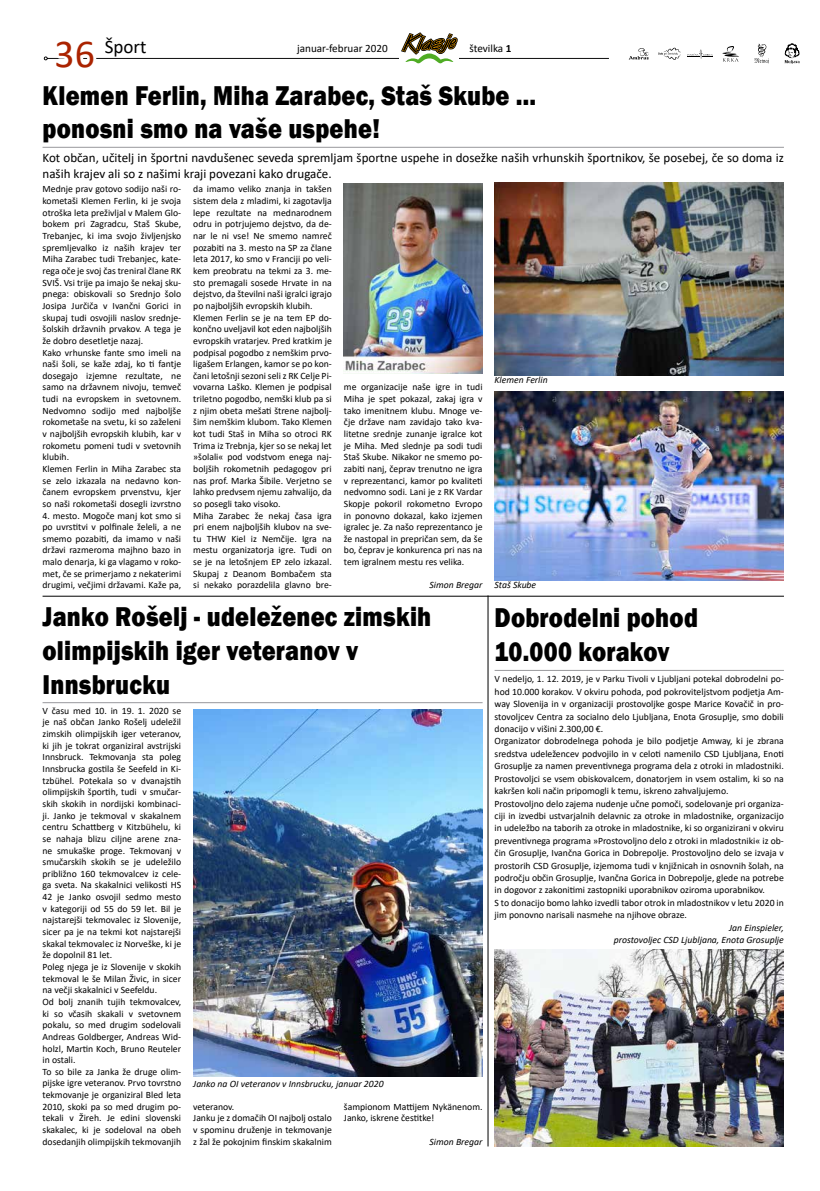
<style>
.page{position:relative;width:820px;height:1191px;background:#fff}
.page>*{position:absolute;margin:0;border:0;box-sizing:border-box;transform-origin:0 0}
.t1{font:39.7px "Calibri";color:#aa2300}
.t2{font:800 28px/33.6px "Franklin Gothic";letter-spacing:.01em;color:#000;scale:.85 1}
.t3{font:19.1px "Calibri";color:#000}
.t4{font:13px/15.6px "Calibri";color:#000}
.t5{font:11.2px "Calibri";color:#000}
.t6{font:9.7px/11.6px "Calibri";color:#000}
.t7{font:italic 9.7px/12.4px "Calibri";color:#000;text-align:right}
.s1{font-weight:700}
</style>
<div class="page">
<svg style="left:784px;top:43px;width:15px;height:21px"></svg>
<svg style="left:629px;top:48px;width:19px;height:11px"></svg>
<svg style="left:658px;top:47px;width:22px;height:13px"></svg>
<svg style="left:687px;top:49px;width:25px;height:9px"></svg>
<svg style="left:722px;top:46px;width:16px;height:16px"></svg>
<svg style="left:754px;top:44px;width:14px;height:19px"></svg>
<svg style="left:44px;top:32px;width:564px;height:32px"></svg>
<hr style="left:43px;top:702px;width:439px;height:1px;background:#98989c">
<hr style="left:43px;top:147px;width:740px;height:1px;background:#98989c">
<img style="left:494px;top:182px;width:289px;height:193px">
<img style="left:494px;top:391px;width:289px;height:189px">
<img style="left:344px;top:183px;width:138px;height:191px">
<img style="left:193px;top:710px;width:289px;height:366px">
<hr style="left:43px;top:595px;width:740px;height:1px;background:#000">
<hr style="left:494px;top:670px;width:289px;height:1px;background:#98989c">
<img style="left:494px;top:949px;width:289px;height:197px">
<hr style="left:487px;top:595px;width:1px;height:551px;background:#000">
<h3 class="t3" style="left:105px;top:33px;width:43px">Šport</h3>
<h2 class="t2" style="left:43px;top:78px;width:582px">Klemen Ferlin, Miha Zarabec, Staš Skube … ponosni smo na vaše uspehe!</h2>
<h3 class="t4" style="left:43px;top:150px;width:742px">Kot občan, učitelj in športni navdušenec seveda spremljam športne uspehe in dosežke naših vrhunskih športnikov, še posebej, če so doma iz naših krajev ali so z našimi kraji povezani kako drugače.</h3>
<p class="t6" style="left:43px;top:183px;width:140px">Mednje prav gotovo sodijo naši ro&shy;kometaši Klemen Ferlin, ki je svoja otroška leta preživljal v Malem Glo&shy;bokem pri Zagradcu, Staš Skube, Trebanjec, ki ima svojo življenjsko spremljevalko iz naših krajev ter Miha Zarabec tudi Trebanjec, kate&shy;rega oče je svoj čas treniral člane RK SVIŠ. Vsi trije pa imajo še nekaj sku&shy;pnega: obiskovali so Srednjo šolo Josipa Jurčiča v Ivančni Gorici in skupaj tudi osvojili naslov srednje&shy;šolskih državnih prvakov. A tega je že dobro desetletje nazaj.<br>Kako vrhunske fante smo imeli na naši šoli, se kaže zdaj, ko ti fantje dosegajo izjemne rezultate, ne samo na državnem nivoju, temveč tudi na evropskem in svetovnem.<br>Nedvomno sodijo med najboljše rokometaše na svetu, ki so zaželeni v najboljših evropskih klubih, kar v rokometu pomeni tudi v svetovnih klubih.<br>Klemen Ferlin in Miha Zarabec sta se zelo izkazala na nedavno kon&shy;čanem evropskem prvenstvu, kjer so naši rokometaši dosegli izvrstno</p>
<p class="t6" style="left:43px;top:509px;width:140px;text-align:justify">4. mesto. Mogoče manj kot smo si po uvrstitvi v polfinale želeli, a ne smemo pozabiti, da imamo v naši državi razmeroma majhno bazo in malo denarja, ki ga vlagamo v roko&shy;met, če se primerjamo z nekaterimi drugimi, večjimi državami. Kaže pa,</p>
<h1 class="t1" style="left:55px;top:27px;width:42px">36</h1>
<p class="t5" style="left:297px;top:41px;width:92px">januar-februar 2020</p>
<p class="t5" style="left:469px;top:41px;width:43px">številka <span class="s1">1</span></p>
<p class="t6" style="left:193px;top:183px;width:140px">da imamo veliko znanja in takšen sistem dela z mladimi, ki zagotavlja lepe rezultate na mednarodnem odru in potrjujemo dejstvo, da de&shy;nar le ni vse! Ne smemo namreč pozabiti na 3. mesto na SP za člane leta 2017, ko smo v Franciji po veli&shy;kem preobratu na tekmi za 3. me&shy;sto premagali sosede Hrvate in na dejstvo, da številni naši igralci igrajo po najboljših evropskih klubih.<br>Klemen Ferlin se je na tem EP do&shy;končno uveljavil kot eden najboljših evropskih vratarjev. Pred kratkim je podpisal pogodbo z nemškim prvo&shy;ligašem Erlangen, kamor se po kon&shy;čani letošnji sezoni seli z RK Celje Pi&shy;vovarna Laško. Klemen je podpisal triletno pogodbo, nemški klub pa si z njim obeta mešati štrene najbolj&shy;šim nemškim klubom. Tako Klemen kot tudi Staš in Miha so otroci RK Trima iz Trebnja, kjer so se nekaj let »šolali« pod vodstvom enega naj&shy;boljših rokometnih pedagogov pri nas prof. Marka Šibile. Verjetno se lahko predvsem njemu zahvalijo, da so posegli tako visoko.<br>Miha Zarabec že nekaj časa igra pri enem najboljših klubov na sve&shy;tu THW Kiel iz Nemčije. Igra na mestu organizatorja igre. Tudi on se je na letošnjem EP zelo izkazal.<br>Skupaj z Deanom Bombačem sta si nekako porazdelila glavno bre-</p>
<p class="t7" style="left:494px;top:373px;width:55px">Klemen Ferlin</p>
<p class="t6" style="left:344px;top:381px;width:140px;text-align:justify">me organizacije naše igre in tudi Miha je spet pokazal, zakaj igra v tako imenitnem klubu. Mnoge ve&shy;čje države nam zavidajo tako kva&shy;litetne srednje zunanje igralce kot je Miha. Med slednje pa sodi tudi Staš Skube. Nikakor ne smemo po&shy;zabiti nanj, čeprav trenutno ne igra v reprezentanci, kamor po kvaliteti nedvomno sodi. Lani je z RK Vardar Skopje pokoril rokometno Evropo in ponovno dokazal, kako izjemen igralec je. Za našo reprezentanco je že nastopal in prepričan sem, da še bo, čeprav je konkurenca pri nas na tem igralnem mestu res velika.</p>
<p class="t7" style="left:429px;top:578px;width:54px">Simon Bregar</p>
<p class="t7" style="left:494px;top:578px;width:43px">Staš Skube</p>
<h2 class="t2" style="left:494px;top:600px;width:241px;line-height:34.4px">Dobrodelni pohod<br>10.000 korakov</h2>
<p class="t6" style="left:494px;top:672px;width:291px;line-height:12.4px">V nedeljo, 1. 12. 2019, je v Parku Tivoli v Ljubljani potekal dobrodelni po&shy;hod 10.000 korakov. V okviru pohoda, pod pokroviteljstvom podjetja Am&shy;way Slovenija in v organizaciji prostovoljke gospe Marice Kovačič in pro&shy;stovoljcev Centra za socialno delo Ljubljana, Enota Grosuplje, smo dobili donacijo v višini 2.300,00 €.<br>Organizator dobrodelnega pohoda je bilo podjetje Amway, ki je zbrana sredstva udeležencev podvojilo in v celoti namenilo CSD Ljubljana, Enoti Grosuplje za namen preventivnega programa dela z otroki in mladostniki.<br>Prostovoljci se vsem obiskovalcem, donatorjem in vsem ostalim, ki so na kakršen koli način pripomogli k temu, iskreno zahvaljujemo.<br>Prostovoljno delo zajema nudenje učne pomoči, sodelovanje pri organiza&shy;ciji in izvedbi ustvarjalnih delavnic za otroke in mladostnike, organizacijo in udeležbo na taborih za otroke in mladostnike, ki so organizirani v okviru preventivnega programa »Prostovoljno delo z otroki in mladostniki« iz ob&shy;čin Grosuplje, Ivančna Gorica in Dobrepolje. Prostovoljno delo se izvaja v prostorih CSD Grosuplje, izjemoma tudi v knjižnicah in osnovnih šolah, na področju občin Grosuplje, Ivančna Gorica in Dobrepolje, glede na potrebe in dogovor z zakonitimi zastopniki uporabnikov oziroma uporabnikov.<br>S to donacijo bomo lahko izvedli tabor otrok in mladostnikov v letu 2020 in jim ponovno narisali nasmehe na njihove obraze.</p>
<p class="t7" style="left:613px;top:921px;width:172px">Jan Einspieler,<br>prostovoljec CSD Ljubljana, Enota Grosuplje</p>
<h2 class="t2" style="left:43px;top:600px;width:459px">Janko Rošelj - udeleženec zimskih olimpijskih iger veteranov v<br>Innsbrucku</h2>
<p class="t6" style="left:43px;top:704px;width:140px">V času med 10. in 19. 1. 2020 se je naš občan Janko Rošelj udeležil zimskih olimpijskih iger veteranov, ki jih je tokrat organiziral avstrijski Innsbruck. Tekmovanja sta poleg Innsbrucka gostila še Seefeld in Ki&shy;tzbühel. Potekala so v dvanajstih olimpijskih športih, tudi v smučar&shy;skih skokih in nordijski kombinaci&shy;ji. Janko je tekmoval v skakalnem centru Schattberg v Kitzbühelu, ki se nahaja blizu ciljne arene zna&shy;ne smukaške proge. Tekmovanj v smučarskih skokih se je udeležilo približno 160 tekmovalcev iz cele&shy;ga sveta. Na skakalnici velikosti HS 42 je Janko osvojil sedmo mesto v kategoriji od 55 do 59 let. Bil je najstarejši tekmovalec iz Slovenije, sicer pa je na tekmi kot najstarejši skakal tekmovalec iz Norveške, ki je že dopolnil 81 let.<br>Poleg njega je iz Slovenije v skokih tekmoval le še Milan Živic, in sicer na večji skakalnici v Seefeldu.<br>Od bolj znanih tujih tekmovalcev, ki so včasih skakali v svetovnem pokalu, so med drugim sodelovali Andreas Goldberger, Andreas Wid&shy;holzl, Martin Koch, Bruno Reuteler in ostali.<br>To so bile za Janka že druge olim&shy;pijske igre veteranov. Prvo tovrstno tekmovanje je organiziral Bled leta 2010, skoki pa so med drugim po&shy;tekali v Žireh. Je edini slovenski skakalec, ki je sodeloval na obeh dosedanjih olimpijskih tekmovanjih</p>
<p class="t7" style="left:193px;top:1077px;width:192px">Janko na OI veteranov v Innsbrucku, januar 2020</p>
<p class="t6" style="left:193px;top:1100px;width:140px">veteranov.<br>Janku je z domačih OI najbolj ostalo v spominu druženje in tekmovanje z žal že pokojnim finskim skakalnim</p>
<p class="t6" style="left:344px;top:1100px;width:140px">šampionom Mattijem Nykänenom.<br>Janko, iskrene čestitke!</p>
<p class="t7" style="left:429px;top:1134px;width:54px">Simon Bregar</p>
</div>
